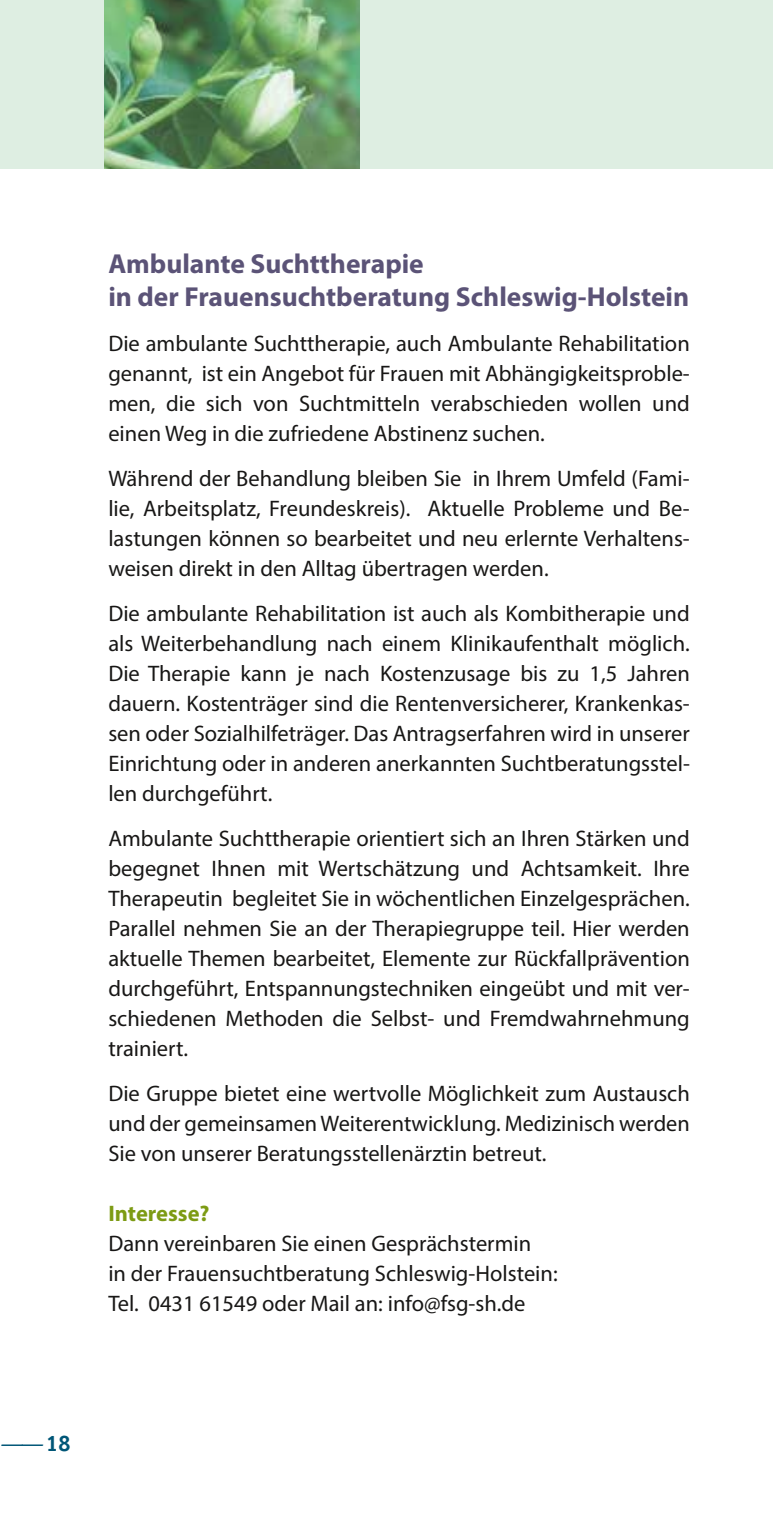
<style>
.page{position:relative;width:773px;height:1517px;background:#fff}
.page>*{position:absolute;margin:0;border:0;box-sizing:border-box;transform-origin:0 0}
.t1{font:700 27.5px/33px "Myriad Pro";color:#5b5377}
.t2{font:22.5px/30px "Myriad Pro";color:#181716;text-align:justify}
.t3{font:700 22.5px "Myriad Pro";color:#7d9b14}
.t4{font:italic 22.5px "Officina Serif";color:#005677}
.s1{font-weight:700;font-style:normal}
</style>
<div class="page">
<div style="left:0;top:0;width:772px;height:168px;background:#deeee2"></div>
<img style="left:104px;top:0;width:256px;height:169px">
<p class="t1" style="left:108px;top:246px;width:582px">Ambulante Suchttherapie<br>in der Frauensuchtberatung Schleswig-Holstein</p>
<p class="t2" style="left:108px;top:328px;width:583px">Die ambulante Suchttherapie, auch Ambulante Rehabilitation genannt, ist ein Angebot für Frauen mit Abhängigkeitsproble&shy;men, die sich von Suchtmitteln verabschieden wollen und einen Weg in die zufriedene Abstinenz suchen.</p>
<p class="t2" style="left:108px;top:463px;width:583px">Während der Behandlung bleiben Sie in Ihrem Umfeld (Fami&shy;lie, Arbeitsplatz, Freundeskreis). Aktuelle Probleme und Be&shy;lastungen können so bearbeitet und neu erlernte Verhaltens&shy;weisen direkt in den Alltag übertragen werden.</p>
<p class="t2" style="left:108px;top:598px;width:583px">Die ambulante Rehabilitation ist auch als Kombitherapie und als Weiterbehandlung nach einem Klinikaufenthalt möglich.<br>Die Therapie kann je nach Kostenzusage bis zu 1,5 Jahren dauern. Kostenträger sind die Rentenversicherer, Krankenkas&shy;sen oder Sozialhilfeträger. Das Antragserfahren wird in unserer Einrichtung oder in anderen anerkannten Suchtberatungsstel&shy;len durchgeführt.</p>
<p class="t2" style="left:108px;top:823px;width:583px">Ambulante Suchttherapie orientiert sich an Ihren Stärken und begegnet Ihnen mit Wertschätzung und Achtsamkeit. Ihre Therapeutin begleitet Sie in wöchentlichen Einzelgesprächen.<br>Parallel nehmen Sie an der Therapiegruppe teil. Hier werden aktuelle Themen bearbeitet, Elemente zur Rückfallprävention durchgeführt, Entspannungstechniken eingeübt und mit ver&shy;schiedenen Methoden die Selbst- und Fremdwahrnehmung trainiert.</p>
<p class="t2" style="left:108px;top:1078px;width:583px">Die Gruppe bietet eine wertvolle Möglichkeit zum Austausch und der gemeinsamen Weiterentwicklung. Medizinisch werden Sie von unserer Beratungsstellenärztin betreut.</p>
<p class="t3" style="left:108px;top:1198px;width:103px">Interesse?</p>
<p class="t2" style="left:108px;top:1228px;width:451px;text-align:left">Dann vereinbaren Sie einen Gesprächstermin<br>in der Frauensuchtberatung Schleswig-Holstein:<br>Tel. 0431 61549 oder Mail an: info@fsg-sh.de</p>
<p class="t4" style="left:1px;top:1430px;width:71px">—— <span class="s1">18</span></p>
</div>
